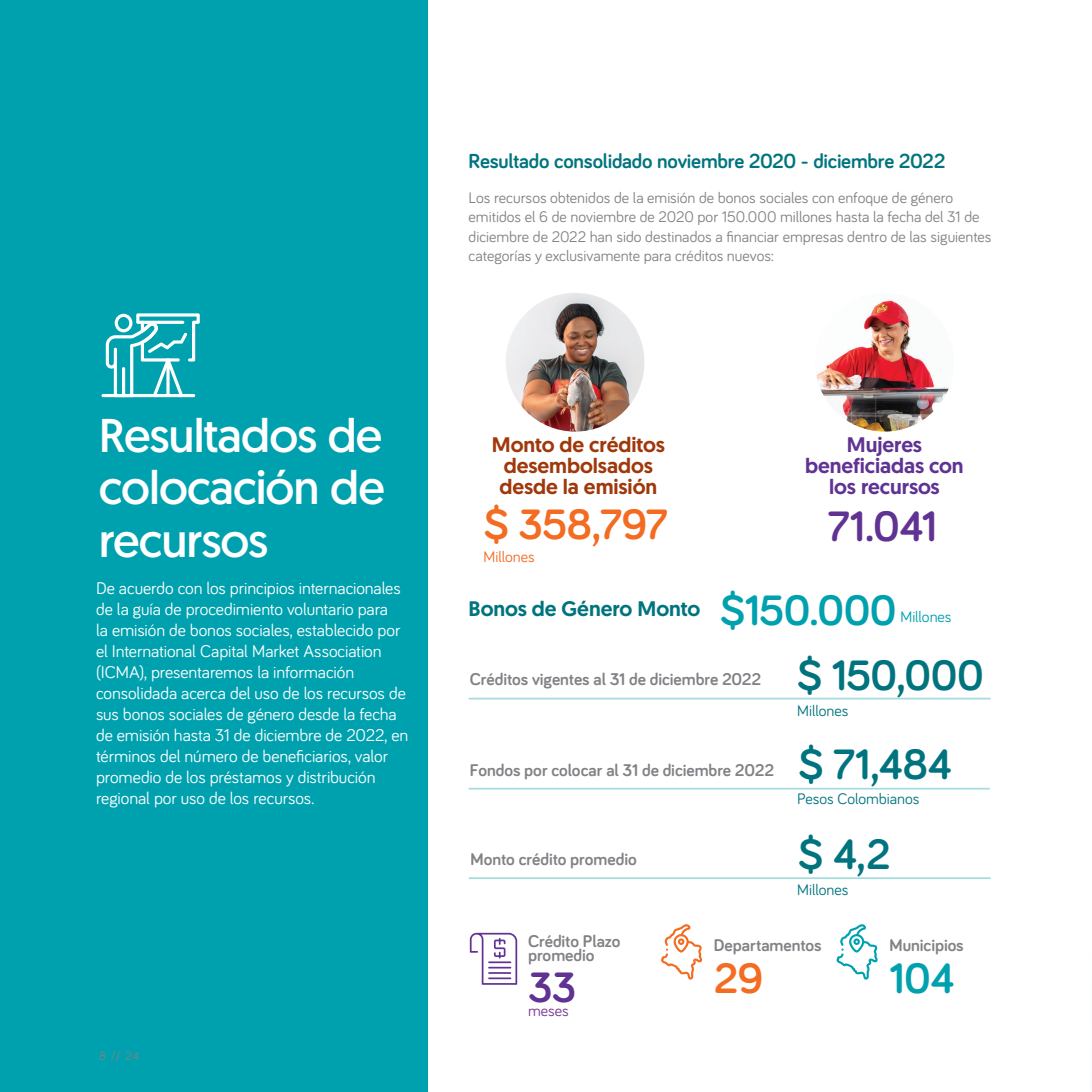
<style>
.page{position:relative;width:1092px;height:1092px;background:#fff}
.page>*{position:absolute;margin:0;border:0;box-sizing:border-box;transform-origin:0 0}
.t1{font:47.25px/52.5px "Geomanist";letter-spacing:-.02em;color:#fff;text-align:justify}
.t2{font:700 43.75px/89.2px "Bariol";letter-spacing:-.01em;color:#00747e}
.t3{font:700 43.75px "Bariol";letter-spacing:-.015em;color:#f36c21}
.t4{font:700 43.75px "Bariol";letter-spacing:-.015em;color:#603393}
.t5{font:700 43.75px "Bariol";color:#00a1af}
.t6{font:700 21px "Bariol";letter-spacing:-.01em;color:#00747e}
.t7{font:500 21px/21px "Geomanist";letter-spacing:-.005em;color:#9f380b;text-align:center}
.t8{font:500 21px/21px "Geomanist";letter-spacing:-.005em;color:#603393;text-align:center}
.t9{font:500 21px "Geomanist";letter-spacing:-.005em;color:#00747e}
.t10{font:17.5px/21px "Bariol";letter-spacing:-.005em;color:#fff}
.t11{font:700 17.5px/14px "Bariol";letter-spacing:-.005em;color:#808285}
.t12{font:15.75px/19.2px "Bariol";color:#808285}
.t13{font:15.75px "Bariol";color:#00747e}
.t14{font:15.75px "Bariol";color:#f36c21}
.t15{font:15.75px "Bariol";color:#00a1af}
.t16{font:15.75px "Bariol";color:#753695}
.t17{font:12.25px "Bariol";color:#808285}
.s1{font-family:"Bariol";font-weight:700;font-size:43.75px;color:#00a1af}
</style>
<div class="page">
<div style="left:0;top:0;width:427px;height:1091px;background:#00a1af"></div>
<hr style="left:101px;top:394px;width:94px;height:3px;background:#fff;border-radius:2px">
<svg style="left:106px;top:313px;width:94px;height:84px"></svg>
<hr style="left:141px;top:321px;width:43px;height:3px;background:#fff;border-radius:2px">
<img style="left:505px;top:293px;width:139px;height:138px;border-radius:69px">
<img style="left:815px;top:293px;width:138px;height:138px;border-radius:69px">
<hr style="left:468px;top:697px;width:522px;height:2px;background:#a7dcdf">
<hr style="left:468px;top:787px;width:521px;height:2px;background:#a7dcdf">
<hr style="left:468px;top:877px;width:522px;height:2px;background:#a7dcdf">
<svg style="left:470px;top:932px;width:47px;height:52px"></svg>
<hr style="left:488px;top:966px;width:23px;height:2px;background:#603393">
<hr style="left:488px;top:961px;width:23px;height:2px;background:#603393">
<svg style="left:661px;top:924px;width:41px;height:55px"></svg>
<svg style="left:836px;top:924px;width:41px;height:55px"></svg>
<h1 class="t1" style="left:99px;top:408px;width:287px">Resultados de colocación de recursos</h1>
<p class="t10" style="left:96px;top:576px;width:314px">De acuerdo con los principios internacionales de la guía de procedimiento voluntario para<br>la emisión de bonos sociales, establecido por el International Capital Market Association (ICMA), presentaremos la información consolidada acerca del uso de los recursos de sus bonos sociales de género desde la fecha de emisión hasta 31 de diciembre de 2022, en términos del número de beneficiarios, valor promedio de los préstamos y distribución regional por uso de los recursos.</p>
<p class="t17" style="left:99px;top:1047px;width:42px">8 // 24</p>
<p class="t6" style="left:468px;top:147px;width:478px">Resultado consolidado noviembre 2020 - diciembre 2022</p>
<p class="t12" style="left:468px;top:187px;width:524px">Los recursos obtenidos de la emisión de bonos sociales con enfoque de género emitidos el 6 de noviembre de 2020 por 150.000 millones hasta la fecha del 31 de diciembre de 2022 han sido destinados a financiar empresas dentro de las siguientes categorías y exclusivamente para créditos nuevos:</p>
<p class="t7" style="left:492px;top:433px;width:174px">Monto de créditos desembolsados desde la emisión</p>
<p class="t8" style="left:805px;top:433px;width:160px">Mujeres beneficiadas con los recursos</p>
<h2 class="t3" style="left:484px;top:494px;width:186px">$ 358,797</h2>
<h2 class="t4" style="left:827px;top:496px;width:111px">71.041</h2>
<p class="t14" style="left:483px;top:546px;width:53px">Millones</p>
<p class="t9" style="left:468px;top:595px;width:429px">Bonos de Género Monto <span class="s1">$150.000</span></p>
<p class="t15" style="left:900px;top:605px;width:53px">Millones</p>
<p class="t11" style="left:470px;top:671px;width:293px">Créditos vigentes al 31 de diciembre 2022</p>
<p class="t11" style="left:470px;top:762px;width:306px">Fondos por colocar al 31 de diciembre 2022</p>
<p class="t11" style="left:470px;top:851px;width:168px">Monto crédito promedio</p>
<h2 class="t2" style="left:797px;top:629px;width:188px">$ 150,000 $ 71,484</h2>
<p class="t13" style="left:797px;top:700px;width:53px">Millones</p>
<p class="t13" style="left:797px;top:787px;width:124px">Pesos Colombianos</p>
<h2 class="t2" style="left:798px;top:807px;width:94px">$ 4,2</h2>
<p class="t13" style="left:797px;top:878px;width:53px">Millones</p>
<p class="t11" style="left:528px;top:933px;width:94px">Crédito Plazo promedio</p>
<p class="t11" style="left:713px;top:937px;width:109px">Departamentos</p>
<p class="t11" style="left:889px;top:937px;width:76px">Municipios</p>
<h2 class="t3" style="left:713px;top:948px;width:51px">29</h2>
<h2 class="t5" style="left:889px;top:948px;width:67px">104</h2>
<h2 class="t4" style="left:528px;top:956px;width:50px">33</h2>
<p class="t16" style="left:528px;top:999px;width:42px">meses</p>
</div>
